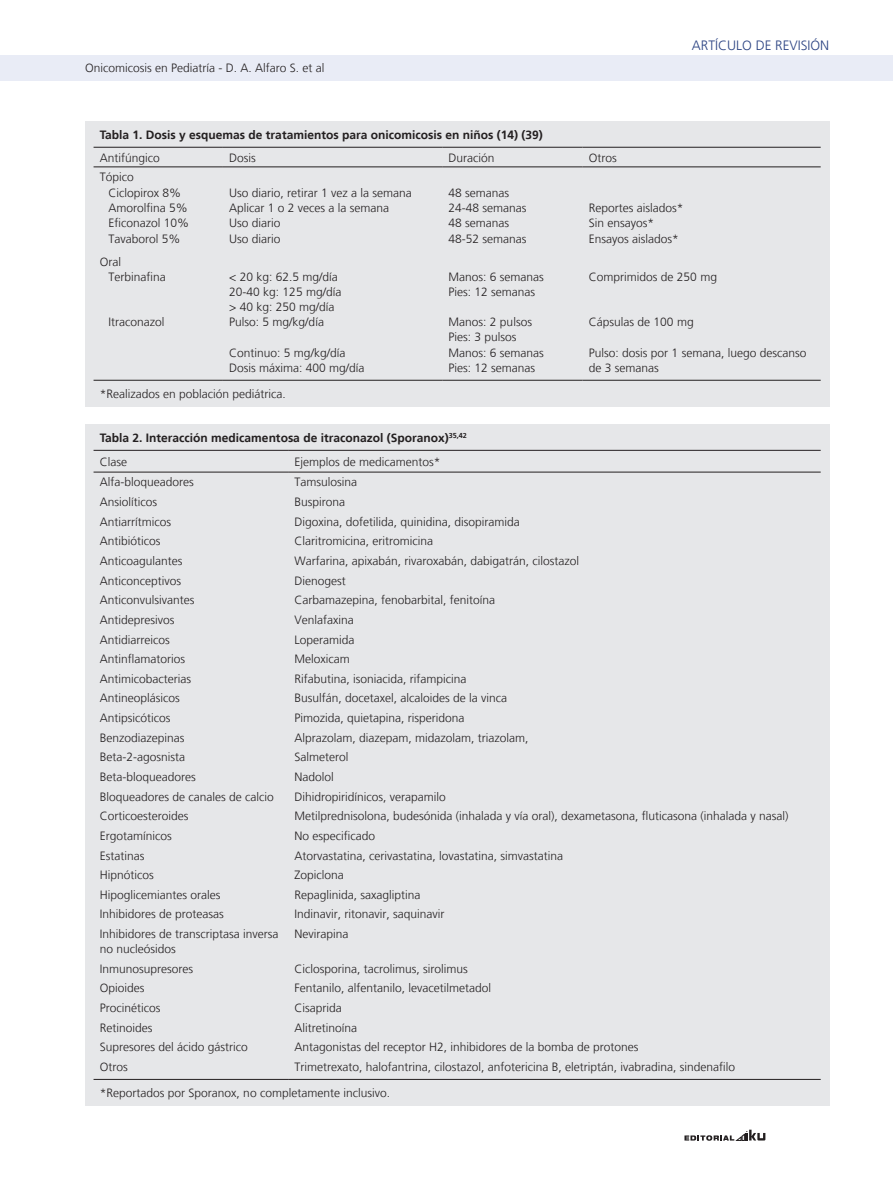
<style>
.page{position:relative;width:893px;height:1191px;background:#fff}
.page>*{position:absolute;margin:0;border:0;box-sizing:border-box;transform-origin:0 0}
.t1{font:300 13.5px "Frutiger LT";color:#2a4282}
.t2{font:300 12px/15px "Frutiger LT";color:#231f20}
.t3{font:700 12px/23.9px "Frutiger LT";color:#231f20}
.s1{font-weight:300}
</style>
<div class="page">
<svg style="left:684px;top:1129px;width:81px;height:11px"></svg>
<div style="left:0;top:55px;width:893px;height:26px;background:#e9ecf6"></div>
<div style="left:85px;top:121px;width:744px;height:286px;background:#e6e7e9"></div>
<hr style="left:94px;top:147px;width:129px;height:1px;background:#231f20">
<hr style="left:223px;top:147px;width:219px;height:1px;background:#231f20">
<hr style="left:442px;top:147px;width:141px;height:1px;background:#231f20">
<hr style="left:583px;top:147px;width:238px;height:1px;background:#231f20">
<hr style="left:94px;top:166px;width:129px;height:1px;background:#231f20">
<hr style="left:223px;top:166px;width:219px;height:1px;background:#231f20">
<hr style="left:442px;top:166px;width:141px;height:1px;background:#231f20">
<hr style="left:583px;top:166px;width:238px;height:1px;background:#231f20">
<hr style="left:94px;top:380px;width:129px;height:1px;background:#231f20">
<hr style="left:223px;top:380px;width:219px;height:1px;background:#231f20">
<hr style="left:442px;top:380px;width:141px;height:1px;background:#231f20">
<hr style="left:583px;top:380px;width:238px;height:1px;background:#231f20">
<div style="left:85px;top:424px;width:744px;height:682px;background:#e6e7e9"></div>
<hr style="left:94px;top:450px;width:194px;height:1px;background:#231f20">
<hr style="left:288px;top:450px;width:533px;height:1px;background:#231f20">
<hr style="left:94px;top:472px;width:194px;height:1px;background:#231f20">
<hr style="left:288px;top:472px;width:533px;height:1px;background:#231f20">
<hr style="left:94px;top:1079px;width:194px;height:1px;background:#231f20">
<hr style="left:288px;top:1079px;width:533px;height:1px;background:#231f20">
<p class="t2" style="left:85px;top:61px;width:241px">Onicomicosis en Pediatría - D. A. Alfaro S. et al</p>
<p class="t3" style="left:100px;top:123px;width:444px">Tabla 1. Dosis y esquemas de tratamientos para onicomicosis en niños (14) (39)</p>
<p class="t2" style="left:100px;top:150px;width:62px">Antifúngico</p>
<p class="t2" style="left:229px;top:150px;width:28px">Dosis</p>
<p class="t2" style="left:449px;top:150px;width:48px">Duración</p>
<p class="t2" style="left:589px;top:150px;width:29px">Otros</p>
<p class="t2" style="left:108px;top:169px;width:74px;line-height:15.5px;text-indent:-9px">Tópico<br>Ciclopirox 8%</p>
<p class="t2" style="left:229px;top:185px;width:184px">Uso diario, retirar 1 vez a la semana</p>
<p class="t2" style="left:449px;top:185px;width:62px">48 semanas</p>
<p class="t1" style="left:692px;top:38px;width:18px">Artículo</p>
<p class="t1" style="left:756px;top:38px;width:35px">de Revisión</p>
<p class="t2" style="left:108px;top:200px;width:81px">Amorolfina 5%</p>
<p class="t2" style="left:229px;top:200px;width:162px">Aplicar 1 o 2 veces a la semana</p>
<p class="t2" style="left:449px;top:200px;width:80px">24-48 semanas</p>
<p class="t2" style="left:589px;top:200px;width:96px">Reportes aislados*</p>
<p class="t2" style="left:108px;top:216px;width:82px">Eficonazol 10%</p>
<p class="t2" style="left:229px;top:216px;width:53px">Uso diario</p>
<p class="t2" style="left:449px;top:216px;width:62px">48 semanas</p>
<p class="t2" style="left:589px;top:216px;width:67px">Sin ensayos*</p>
<p class="t2" style="left:108px;top:231px;width:74px">Tavaborol 5%</p>
<p class="t2" style="left:229px;top:231px;width:53px">Uso diario</p>
<p class="t2" style="left:449px;top:231px;width:80px">48-52 semanas</p>
<p class="t2" style="left:589px;top:231px;width:92px">Ensayos aislados*</p>
<p class="t2" style="left:108px;top:254px;width:59px;line-height:15.5px;text-indent:-9px">Oral<br>Terbinafina</p>
<p class="t2" style="left:229px;top:269px;width:114px">&lt; 20 kg: 62.5 mg/día<br>20-40 kg: 125 mg/día &gt; 40 kg: 250 mg/día</p>
<p class="t2" style="left:449px;top:269px;width:97px">Manos: 6 semanas<br>Pies: 12 semanas</p>
<p class="t2" style="left:589px;top:269px;width:130px">Comprimidos de 250 mg</p>
<p class="t2" style="left:108px;top:315px;width:57px">Itraconazol</p>
<p class="t2" style="left:229px;top:315px;width:96px">Pulso: 5 mg/kg/día</p>
<p class="t2" style="left:449px;top:315px;width:85px">Manos: 2 pulsos<br>Pies: 3 pulsos</p>
<p class="t2" style="left:589px;top:315px;width:106px">Cápsulas de 100 mg</p>
<p class="t2" style="left:229px;top:345px;width:137px">Continuo: 5 mg/kg/día<br>Dosis máxima: 400 mg/día</p>
<p class="t2" style="left:449px;top:345px;width:97px">Manos: 6 semanas<br>Pies: 12 semanas</p>
<p class="t2" style="left:589px;top:345px;width:219px">Pulso: dosis por 1 semana, luego descanso de 3 semanas</p>
<p class="t2" style="left:100px;top:386px;width:188px">*Realizados en población pediátrica.</p>
<p class="t3" style="left:100px;top:426px;width:368px">Tabla 2. Interacción medicamentosa de itraconazol (Sporanox)<sup>35,42<br></sup><span class="s1">Clase</span></p>
<p class="t2" style="left:294px;top:454px;width:148px">Ejemplos de medicamentos*</p>
<p class="t2" style="left:100px;top:475px;width:96px">Alfa-bloqueadores</p>
<p class="t2" style="left:294px;top:475px;width:64px">Tamsulosina</p>
<p class="t2" style="left:100px;top:494px;width:59px">Ansiolíticos</p>
<p class="t2" style="left:294px;top:494px;width:52px">Buspirona</p>
<p class="t2" style="left:100px;top:514px;width:73px">Antiarrítmicos</p>
<p class="t2" style="left:294px;top:514px;width:227px">Digoxina, dofetilida, quinidina, disopiramida</p>
<p class="t2" style="left:100px;top:534px;width:62px">Antibióticos</p>
<p class="t2" style="left:294px;top:534px;width:140px">Claritromicina, eritromicina</p>
<p class="t2" style="left:100px;top:553px;width:84px">Anticoagulantes</p>
<p class="t2" style="left:294px;top:553px;width:286px">Warfarina, apixabán, rivaroxabán, dabigatrán, cilostazol</p>
<p class="t2" style="left:100px;top:573px;width:83px">Anticonceptivos</p>
<p class="t2" style="left:294px;top:573px;width:53px">Dienogest</p>
<p class="t2" style="left:100px;top:593px;width:96px">Anticonvulsivantes</p>
<p class="t2" style="left:294px;top:593px;width:202px">Carbamazepina, fenobarbital, fenitoína</p>
<p class="t2" style="left:100px;top:612px;width:76px">Antidepresivos</p>
<p class="t2" style="left:294px;top:612px;width:61px">Venlafaxina</p>
<p class="t2" style="left:100px;top:632px;width:71px">Antidiarreicos</p>
<p class="t2" style="left:294px;top:632px;width:61px">Loperamida</p>
<p class="t2" style="left:100px;top:651px;width:87px">Antinflamatorios</p>
<p class="t2" style="left:294px;top:651px;width:57px">Meloxicam</p>
<p class="t2" style="left:100px;top:671px;width:93px">Antimicobacterias</p>
<p class="t2" style="left:294px;top:671px;width:174px">Rifabutina, isoniacida, rifampicina</p>
<p class="t2" style="left:100px;top:691px;width:82px">Antineoplásicos</p>
<p class="t2" style="left:294px;top:691px;width:214px">Busulfán, docetaxel, alcaloides de la vinca</p>
<p class="t2" style="left:100px;top:710px;width:72px">Antipsicóticos</p>
<p class="t2" style="left:294px;top:710px;width:172px">Pimozida, quietapina, risperidona</p>
<p class="t2" style="left:100px;top:730px;width:86px">Benzodiazepinas</p>
<p class="t2" style="left:294px;top:730px;width:235px">Alprazolam, diazepam, midazolam, triazolam,</p>
<p class="t2" style="left:100px;top:750px;width:87px">Beta-2-agosnista</p>
<p class="t2" style="left:294px;top:750px;width:55px">Salmeterol</p>
<p class="t2" style="left:100px;top:769px;width:98px">Beta-bloqueadores</p>
<p class="t2" style="left:294px;top:769px;width:41px">Nadolol</p>
<p class="t2" style="left:100px;top:789px;width:176px">Bloqueadores de canales de calcio</p>
<p class="t2" style="left:294px;top:789px;width:153px">Dihidropiridínicos, verapamilo</p>
<p class="t2" style="left:100px;top:808px;width:90px">Corticoesteroides</p>
<p class="t2" style="left:294px;top:808px;width:496px">Metilprednisolona, budesónida (inhalada y vía oral), dexametasona, fluticasona (inhalada y nasal)</p>
<p class="t2" style="left:100px;top:828px;width:73px">Ergotamínicos</p>
<p class="t2" style="left:294px;top:828px;width:82px">No especificado</p>
<p class="t2" style="left:100px;top:848px;width:46px">Estatinas</p>
<p class="t2" style="left:294px;top:848px;width:270px">Atorvastatina, cerivastatina, lovastatina, simvastatina</p>
<p class="t2" style="left:100px;top:867px;width:56px">Hipnóticos</p>
<p class="t2" style="left:294px;top:867px;width:51px">Zopiclona</p>
<p class="t2" style="left:100px;top:887px;width:122px">Hipoglicemiantes orales</p>
<p class="t2" style="left:294px;top:887px;width:128px">Repaglinida, saxagliptina</p>
<p class="t2" style="left:100px;top:907px;width:126px">Inhibidores de proteasas</p>
<p class="t2" style="left:294px;top:907px;width:152px">Indinavir, ritonavir, saquinavir</p>
<p class="t2" style="left:100px;top:926px;width:180px">Inhibidores de transcriptasa inversa no nucleósidos</p>
<p class="t2" style="left:294px;top:926px;width:55px">Nevirapina</p>
<p class="t2" style="left:100px;top:961px;width:95px">Inmunosupresores</p>
<p class="t2" style="left:294px;top:961px;width:175px">Ciclosporina, tacrolimus, sirolimus</p>
<p class="t2" style="left:100px;top:981px;width:46px">Opioides</p>
<p class="t2" style="left:294px;top:981px;width:198px">Fentanilo, alfentanilo, levacetilmetadol</p>
<p class="t2" style="left:100px;top:1000px;width:62px">Procinéticos</p>
<p class="t2" style="left:294px;top:1000px;width:49px">Cisaprida</p>
<p class="t2" style="left:100px;top:1020px;width:54px">Retinoides</p>
<p class="t2" style="left:294px;top:1020px;width:64px">Alitretinoína</p>
<p class="t2" style="left:100px;top:1039px;width:150px">Supresores del ácido gástrico</p>
<p class="t2" style="left:294px;top:1039px;width:346px">Antagonistas del receptor H2, inhibidores de la bomba de protones</p>
<p class="t2" style="left:100px;top:1059px;width:29px">Otros</p>
<p class="t2" style="left:100px;top:1054px;width:637px;line-height:26px;text-indent:195px">Trimetrexato, halofantrina, cilostazol, anfotericina B, eletriptán, ivabradina, sindenafilo *Reportados por Sporanox, no completamente inclusivo.</p>
</div>
